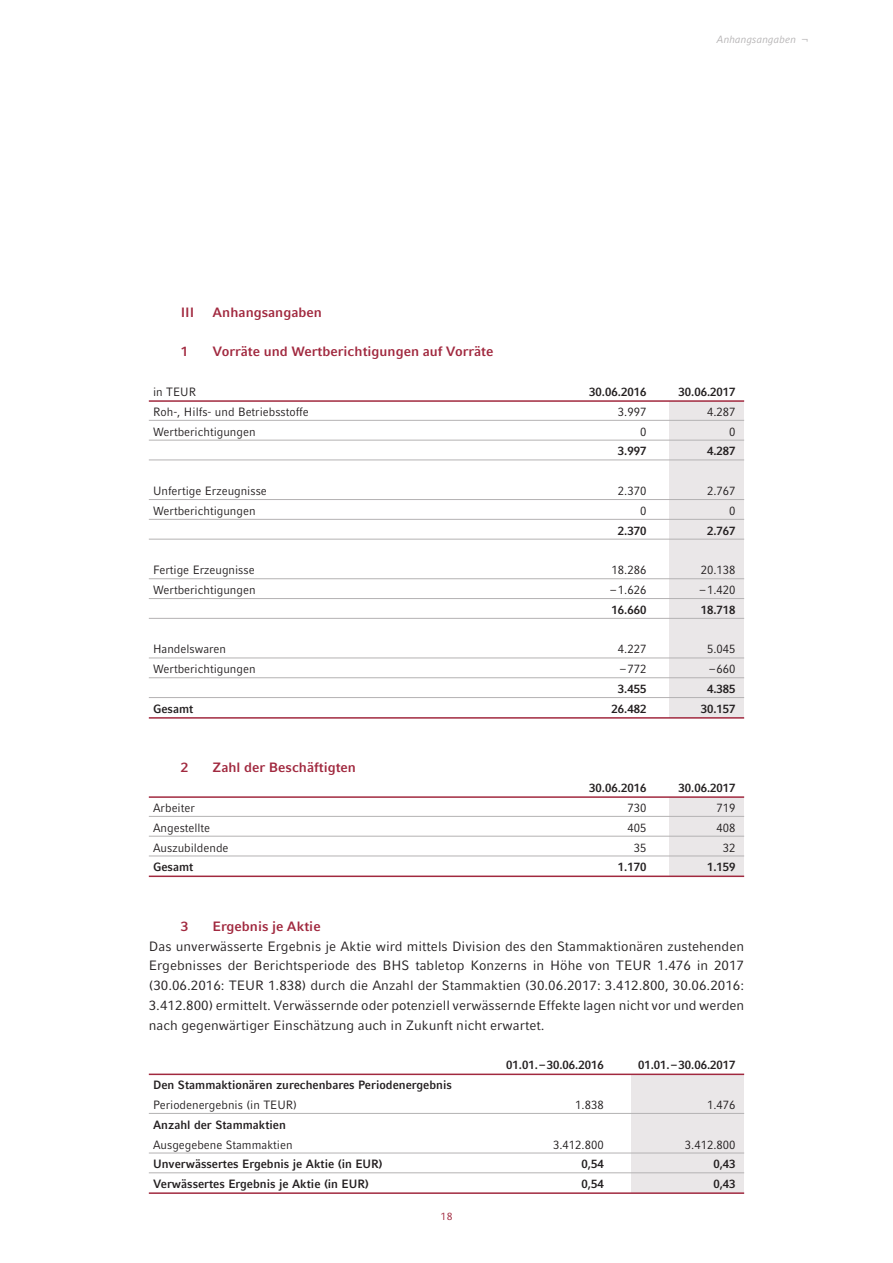
<style>
.page{position:relative;width:893px;height:1263px;background:#fff}
.page>*{position:absolute;margin:0;border:0;box-sizing:border-box;transform-origin:0 0}
.t1{font:13.5px/19.8px "Compatil Fact LT Com";color:#231f20;text-align:justify}
.t2{font:700 13.5px "Compatil Fact LT Com";color:#a1293f}
.t3{font:12px "Compatil Fact LT Com";color:#231f20;scale:.95 1}
.t4{font:700 12px "Compatil Fact LT Com";color:#231f20;scale:.95 1}
.t5{font:italic 10.5px "Compatil Fact LT Com";color:#b4b2b3}
.t6{font:10.5px "Compatil Fact LT Com";color:#a1293f}
</style>
<div class="page">
<div style="left:631px;top:1074px;width:113px;height:119px;background:#eae7e8"></div>
<div style="left:670px;top:797px;width:74px;height:79px;background:#eae7e8"></div>
<div style="left:670px;top:401px;width:74px;height:317px;background:#eae7e8"></div>
<hr style="left:149px;top:400px;width:595px;height:2px;background:#a1293f">
<hr style="left:149px;top:420px;width:595px;height:1px;background:#b4b2b3">
<hr style="left:149px;top:440px;width:595px;height:1px;background:#b4b2b3">
<hr style="left:149px;top:460px;width:595px;height:1px;background:#b4b2b3">
<hr style="left:149px;top:499px;width:595px;height:1px;background:#b4b2b3">
<hr style="left:149px;top:519px;width:595px;height:1px;background:#b4b2b3">
<hr style="left:149px;top:539px;width:595px;height:1px;background:#b4b2b3">
<hr style="left:149px;top:578px;width:595px;height:1px;background:#b4b2b3">
<hr style="left:149px;top:598px;width:595px;height:1px;background:#b4b2b3">
<hr style="left:149px;top:618px;width:595px;height:1px;background:#b4b2b3">
<hr style="left:149px;top:658px;width:595px;height:1px;background:#b4b2b3">
<hr style="left:149px;top:677px;width:595px;height:1px;background:#b4b2b3">
<hr style="left:149px;top:697px;width:595px;height:1px;background:#b4b2b3">
<hr style="left:149px;top:717px;width:595px;height:2px;background:#a1293f">
<hr style="left:149px;top:796px;width:595px;height:2px;background:#a1293f">
<hr style="left:149px;top:816px;width:595px;height:1px;background:#b4b2b3">
<hr style="left:149px;top:836px;width:595px;height:1px;background:#b4b2b3">
<hr style="left:149px;top:856px;width:595px;height:1px;background:#b4b2b3">
<hr style="left:149px;top:875px;width:595px;height:2px;background:#a1293f">
<hr style="left:149px;top:1073px;width:595px;height:2px;background:#a1293f">
<hr style="left:149px;top:1113px;width:595px;height:1px;background:#b4b2b3">
<hr style="left:149px;top:1153px;width:595px;height:1px;background:#b4b2b3">
<hr style="left:149px;top:1172px;width:595px;height:1px;background:#b4b2b3">
<hr style="left:149px;top:1192px;width:595px;height:2px;background:#a1293f">
<p class="t5" style="left:717px;top:35px;width:93px">Anhangsangaben ¬</p>
<p class="t2" style="left:181px;top:307px;width:15px">III</p>
<p class="t2" style="left:213px;top:307px;width:111px">Anhangsangaben</p>
<p class="t2" style="left:181px;top:347px;width:9px">1</p>
<p class="t2" style="left:213px;top:347px;width:282px">Vorräte und Wertberichtigungen auf Vorräte</p>
<p class="t3" style="left:153px;top:388px;width:47px">in TEUR</p>
<p class="t4" style="left:589px;top:388px;width:62px">30.06.2016</p>
<p class="t4" style="left:679px;top:388px;width:62px">30.06.2017</p>
<p class="t3" style="left:153px;top:407px;width:165px">Roh-, Hilfs- und Betriebsstoffe</p>
<p class="t3" style="left:618px;top:407px;width:32px">3.997</p>
<p class="t3" style="left:707px;top:407px;width:32px">4.287</p>
<p class="t3" style="left:153px;top:427px;width:109px">Wertberichtigungen</p>
<p class="t3" style="left:640px;top:427px;width:8px">0</p>
<p class="t3" style="left:729px;top:427px;width:8px">0</p>
<p class="t4" style="left:618px;top:447px;width:32px">3.997</p>
<p class="t4" style="left:707px;top:447px;width:32px">4.287</p>
<p class="t3" style="left:153px;top:487px;width:121px">Unfertige Erzeugnisse</p>
<p class="t3" style="left:618px;top:487px;width:32px">2.370</p>
<p class="t3" style="left:707px;top:487px;width:32px">2.767</p>
<p class="t3" style="left:153px;top:506px;width:109px">Wertberichtigungen</p>
<p class="t3" style="left:640px;top:506px;width:8px">0</p>
<p class="t3" style="left:729px;top:506px;width:8px">0</p>
<p class="t4" style="left:618px;top:526px;width:32px">2.370</p>
<p class="t4" style="left:707px;top:526px;width:32px">2.767</p>
<p class="t3" style="left:153px;top:566px;width:108px">Fertige Erzeugnisse</p>
<p class="t3" style="left:611px;top:566px;width:38px">18.286</p>
<p class="t3" style="left:701px;top:566px;width:38px">20.138</p>
<p class="t3" style="left:153px;top:586px;width:109px">Wertberichtigungen</p>
<p class="t3" style="left:610px;top:586px;width:39px">– 1.626</p>
<p class="t3" style="left:700px;top:586px;width:39px">– 1.420</p>
<p class="t4" style="left:611px;top:605px;width:38px">16.660</p>
<p class="t4" style="left:701px;top:605px;width:38px">18.718</p>
<p class="t3" style="left:153px;top:645px;width:78px">Handelswaren</p>
<p class="t3" style="left:618px;top:645px;width:32px">4.227</p>
<p class="t3" style="left:707px;top:645px;width:32px">5.045</p>
<p class="t3" style="left:153px;top:665px;width:109px">Wertberichtigungen</p>
<p class="t3" style="left:620px;top:665px;width:29px">– 772</p>
<p class="t3" style="left:709px;top:665px;width:29px">– 660</p>
<p class="t4" style="left:618px;top:685px;width:32px">3.455</p>
<p class="t4" style="left:707px;top:685px;width:32px">4.385</p>
<p class="t4" style="left:153px;top:704px;width:44px">Gesamt</p>
<p class="t4" style="left:611px;top:704px;width:38px">26.482</p>
<p class="t4" style="left:701px;top:704px;width:38px">30.157</p>
<p class="t2" style="left:181px;top:763px;width:9px">2</p>
<p class="t2" style="left:213px;top:763px;width:145px">Zahl der Beschäftigten</p>
<p class="t4" style="left:589px;top:784px;width:62px">30.06.2016</p>
<p class="t4" style="left:679px;top:784px;width:62px">30.06.2017</p>
<p class="t3" style="left:153px;top:803px;width:46px">Arbeiter</p>
<p class="t3" style="left:627px;top:803px;width:22px">730</p>
<p class="t3" style="left:717px;top:803px;width:22px">719</p>
<p class="t3" style="left:153px;top:823px;width:62px">Angestellte</p>
<p class="t3" style="left:627px;top:823px;width:22px">405</p>
<p class="t3" style="left:717px;top:823px;width:22px">408</p>
<p class="t3" style="left:153px;top:843px;width:81px">Auszubildende</p>
<p class="t3" style="left:634px;top:843px;width:15px">35</p>
<p class="t3" style="left:723px;top:843px;width:15px">32</p>
<p class="t4" style="left:153px;top:863px;width:44px">Gesamt</p>
<p class="t4" style="left:618px;top:863px;width:32px">1.170</p>
<p class="t4" style="left:707px;top:863px;width:32px">1.159</p>
<p class="t2" style="left:181px;top:921px;width:9px">3</p>
<p class="t2" style="left:213px;top:921px;width:110px">Ergebnis je Aktie</p>
<p class="t1" style="left:149px;top:937px;width:597px">Das unverwässerte Ergebnis je Aktie wird mittels Division des den Stammaktionären zustehenden Ergebnisses der Berichtsperiode des BHS tabletop Konzerns in Höhe von TEUR 1.476 in 2017 (30.06.2016: TEUR 1.838) durch die Anzahl der Stammaktien (30.06.2017: 3.412.800, 30.06.2016:<br>3.412.800) ermittelt. Verwässernde oder potenziell verwässernde Effekte lagen nicht vor und werden nach gegenwärtiger Einschätzung auch in Zukunft nicht erwartet.</p>
<p class="t4" style="left:506px;top:1061px;width:104px">01.01. – 30.06.2016</p>
<p class="t4" style="left:638px;top:1061px;width:104px">01.01. – 30.06.2017</p>
<p class="t4" style="left:153px;top:1081px;width:316px">Den Stammaktionären zurechenbares Periodenergebnis</p>
<p class="t3" style="left:153px;top:1100px;width:153px">Periodenergebnis (in TEUR)</p>
<p class="t3" style="left:575px;top:1100px;width:32px">1.838</p>
<p class="t3" style="left:707px;top:1100px;width:32px">1.476</p>
<p class="t4" style="left:153px;top:1120px;width:141px">Anzahl der Stammaktien</p>
<p class="t3" style="left:153px;top:1140px;width:148px">Ausgegebene Stammaktien</p>
<p class="t3" style="left:553px;top:1140px;width:55px">3.412.800</p>
<p class="t3" style="left:685px;top:1140px;width:55px">3.412.800</p>
<p class="t4" style="left:153px;top:1160px;width:243px">Unverwässertes Ergebnis je Aktie (in EUR)</p>
<p class="t4" style="left:582px;top:1160px;width:25px">0,54</p>
<p class="t4" style="left:713px;top:1160px;width:25px">0,43</p>
<p class="t4" style="left:153px;top:1180px;width:229px">Verwässertes Ergebnis je Aktie (in EUR)</p>
<p class="t4" style="left:582px;top:1180px;width:25px">0,54</p>
<p class="t4" style="left:713px;top:1180px;width:25px">0,43</p>
<p class="t6" style="left:440px;top:1212px;width:14px">18</p>
</div>
